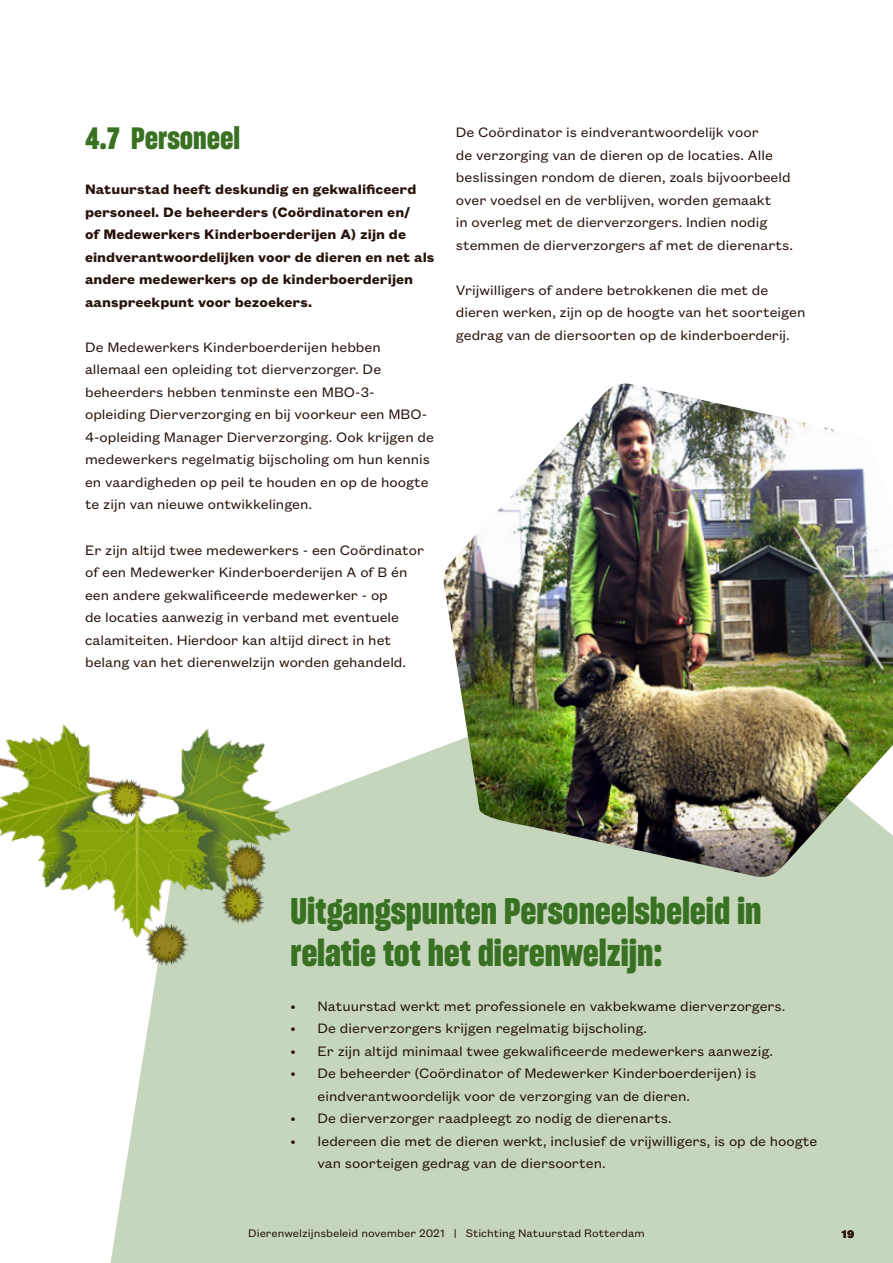
<style>
.page{position:relative;width:893px;height:1263px;background:#fff}
.page>*{position:absolute;margin:0;border:0;box-sizing:border-box;transform-origin:0 0}
.Alinea_plat_1_kolom{font:36px/42px "Sharp Grotesk Bold 15";color:#397123}
.Kop_1_1_-2_kolom{font:30px "Sharp Grotesk Bold 15";color:#397123}
.Plat_2_kolom{font:15px/22.5px "Founders Grotesk Text";color:#27130b}
.Plat_2_kolom-2{font:700 15px/22.5px "Founders Grotesk Text";color:#27130b}
.t1{font:12px "Founders Grotesk Text";color:#27130b}
.t2{font:700 12px "Founders Grotesk Text";color:#27130b}
</style>
<div class="page">
<div style="left:110px;top:746px;width:783px;height:517px;background:#c6d6bd"></div>
<img style="left:442px;top:384px;width:451px;height:494px">
<img style="left:0;top:725px;width:291px;height:240px">
<p class="Kop_1_1_-2_kolom" style="left:85px;top:118px;width:157px">4.7 Personeel</p>
<p class="Plat_2_kolom-2" style="left:85px;top:177px;width:351px">Natuurstad heeft deskundig en gekwalificeerd personeel. De beheerders (Coördinatoren en/<br>of Medewerkers Kinderboerderijen A) zijn de eindverantwoordelijken voor de dieren en net als andere medewerkers op de kinderboerderijen aanspreekpunt voor bezoekers.</p>
<p class="Plat_2_kolom" style="left:85px;top:335px;width:350px">De Medewerkers Kinderboerderijen hebben allemaal een opleiding tot dierverzorger. De beheerders hebben tenminste een MBO-3- opleiding Dierverzorging en bij voorkeur een MBO-4-opleiding Manager Dierverzorging. Ook krijgen de medewerkers regelmatig bijscholing om hun kennis en vaardigheden op peil te houden en op de hoogte te zijn van nieuwe ontwikkelingen.</p>
<p class="Plat_2_kolom" style="left:85px;top:537px;width:341px">Er zijn altijd twee medewerkers - een Coördinator of een Medewerker Kinderboerderijen A of B én een andere gekwalificeerde medewerker - op<br>de locaties aanwezig in verband met eventuele calamiteiten. Hierdoor kan altijd direct in het belang van het dierenwelzijn worden gehandeld.</p>
<p class="Plat_2_kolom" style="left:456px;top:120px;width:339px">De Coördinator is eindverantwoordelijk voor<br>de verzorging van de dieren op de locaties. Alle beslissingen rondom de dieren, zoals bijvoorbeeld over voedsel en de verblijven, worden gemaakt<br>in overleg met de dierverzorgers. Indien nodig stemmen de dierverzorgers af met de dierenarts.</p>
<p class="Plat_2_kolom" style="left:456px;top:277px;width:351px">Vrijwilligers of andere betrokkenen die met de dieren werken, zijn op de hoogte van het soorteigen gedrag van de diersoorten op de kinderboerderij.</p>
<p class="Alinea_plat_1_kolom" style="left:291px;top:889px;width:472px">Uitgangspunten Personeelsbeleid in relatie tot het dierenwelzijn:</p>
<p class="Plat_2_kolom" style="left:291px;top:994px;width:496px">• Natuurstad werkt met professionele en vakbekwame dierverzorgers.</p>
<p class="Plat_2_kolom" style="left:291px;top:1016px;width:358px">• De dierverzorgers krijgen regelmatig bijscholing.</p>
<p class="Plat_2_kolom" style="left:291px;top:1039px;width:484px">• Er zijn altijd minimaal twee gekwalificeerde medewerkers aanwezig.</p>
<p class="Plat_2_kolom" style="left:318px;top:1061px;width:440px;text-indent:-27px">• De beheerder (Coördinator of Medewerker Kinderboerderijen) is eindverantwoordelijk voor de verzorging van de dieren.</p>
<p class="Plat_2_kolom" style="left:291px;top:1106px;width:383px">• De dierverzorger raadpleegt zo nodig de dierenarts.</p>
<p class="Plat_2_kolom" style="left:318px;top:1129px;width:501px;text-indent:-27px">• Iedereen die met de dieren werkt, inclusief de vrijwilligers, is op de hoogte van soorteigen gedrag van de diersoorten.</p>
<p class="t1" style="left:248px;top:1225px;width:398px">Dierenwelzijnsbeleid november 2021 | Stichting Natuurstad Rotterdam</p>
<p class="t2" style="left:841px;top:1226px;width:14px">19</p>
</div>
